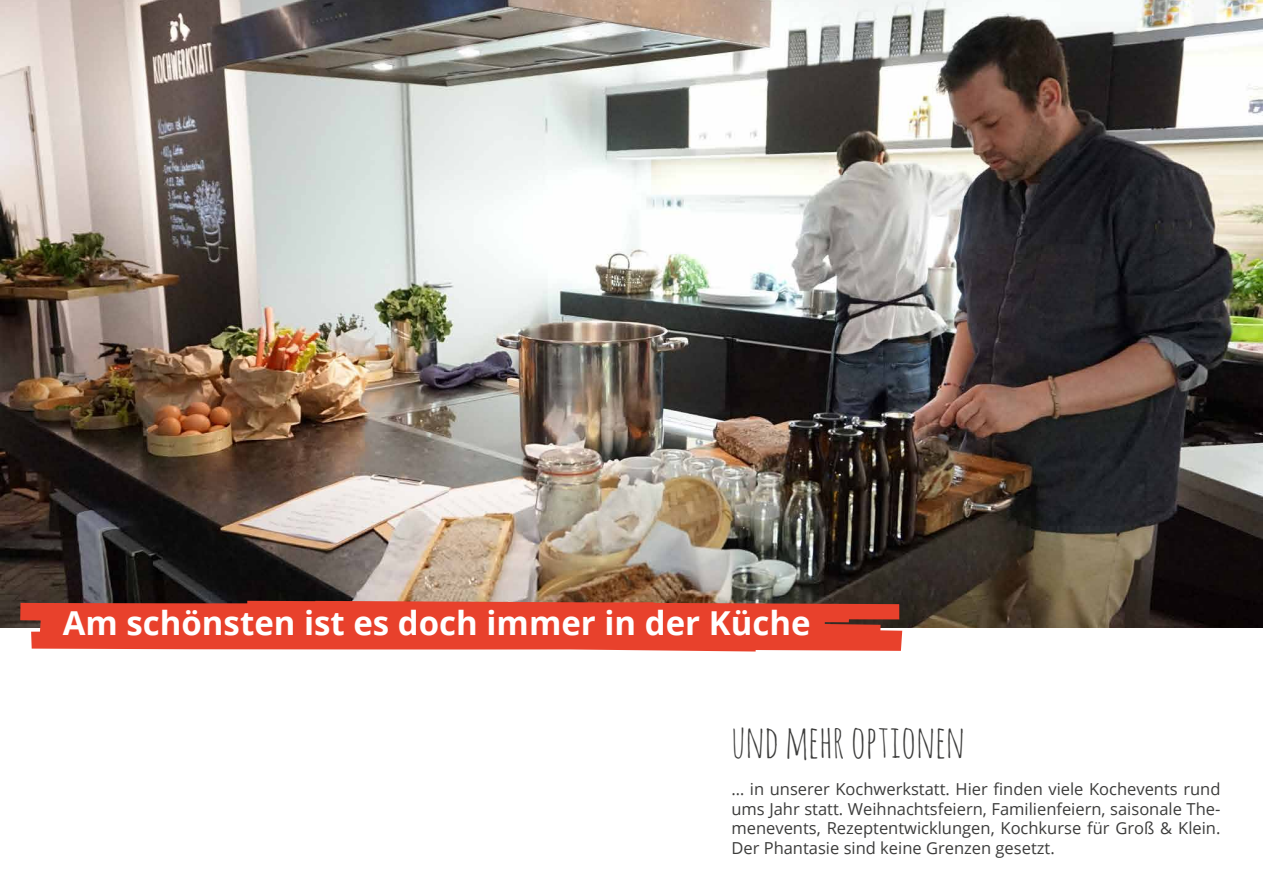
<style>
.page{position:relative;width:1263px;height:893px;background:#fff}
.page>*{position:absolute;margin:0;border:0;box-sizing:border-box;transform-origin:0 0}
.t1{font:45px "Amatic SC";color:#3c3c3b}
.t2{font:700 33px "Open Sans";color:#fff}
.t3{font:16.5px/19.8px "Open Sans";color:#3c3c3b;text-align:justify}
</style>
<div class="page">
<img style="left:0;top:0;width:1263px;height:627px">
<svg style="left:20px;top:601px;width:882px;height:50px;background:#e14733"></svg>
<h2 class="t2" style="left:63px;top:600px;width:749px">Am schönsten ist es doch immer in der Küche</h2>
<h1 class="t1" style="left:731px;top:712px;width:235px">UND MEHR OPTIONEN</h1>
<p class="t3" style="left:731px;top:778px;width:490px">… in unserer Kochwerkstatt. Hier finden viele Kochevents rund ums Jahr statt. Weihnachtsfeiern, Familienfeiern, saisonale The&shy;menevents, Rezeptentwicklungen, Kochkurse für Groß &amp; Klein.<br>Der Phantasie sind keine Grenzen gesetzt.</p>
</div>
